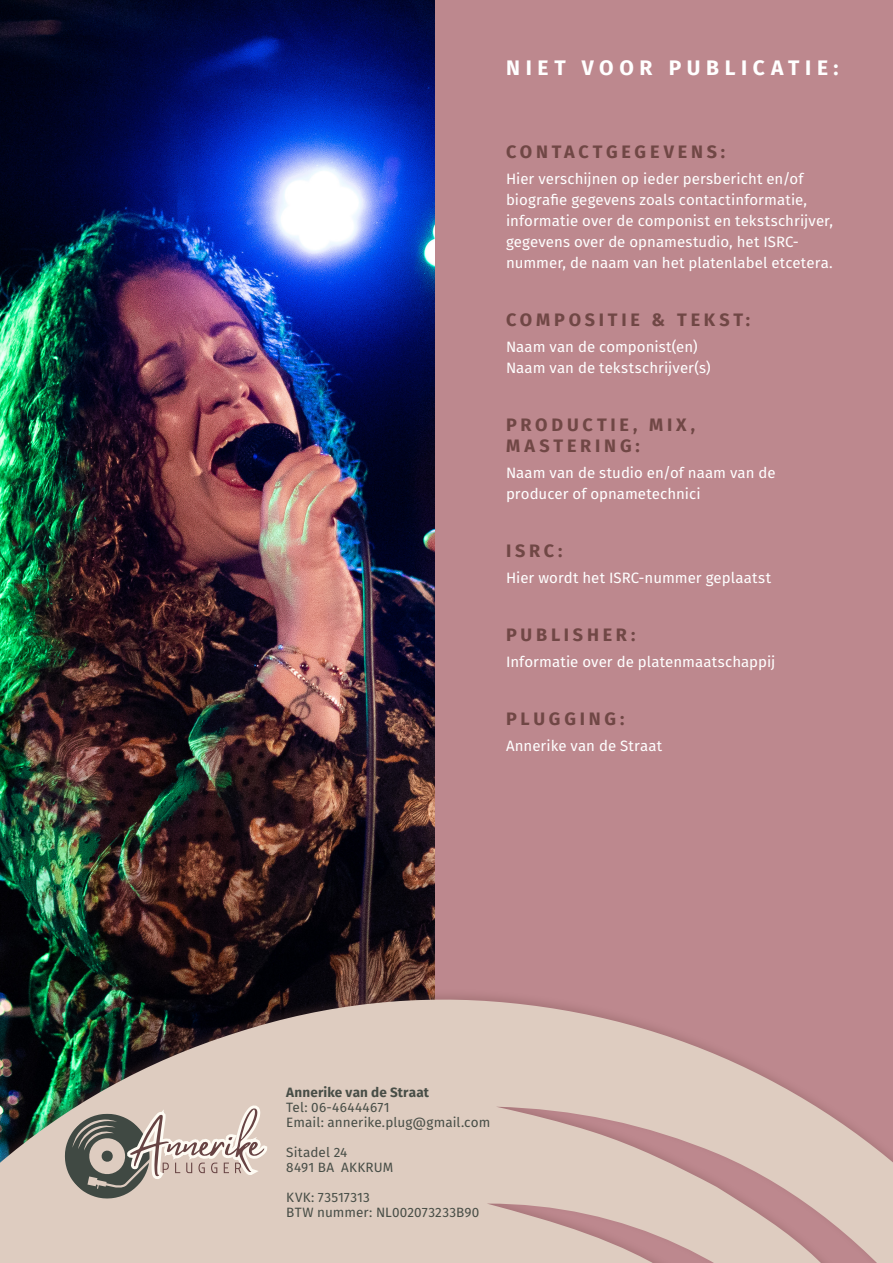
<style>
.page{position:relative;width:893px;height:1263px;background:#fff}
.page>*{position:absolute;margin:0;border:0;box-sizing:border-box;transform-origin:0 0}
.Artikelkop{font:700 21px "Fira Sans";letter-spacing:.27em;color:#fff}
.Artikelkop-2{font:700 18px/21px "Fira Sans";letter-spacing:.21em;color:#704745}
.Artikelkop-3{font:15px/21px "Fira Sans";color:#fff}
.t1{font:13.5px "Fira Sans";letter-spacing:.005em;color:#484e47}
.t2{font:700 13.5px "Fira Sans";letter-spacing:.01em;color:#484e47}
.t3{font:13.5px "Fira Sans";letter-spacing:.025em;color:#484e47}
</style>
<div class="page">
<img style="left:0;top:0;width:435px;height:987px">
<div style="left:435px;top:0;width:458px;height:1263px;background:#bd888e"></div>
<div style="left:0;top:987px;width:893px;height:276px;background:#704745;opacity:.28"></div>
<svg style="left:0;top:994px;width:893px;height:269px;fill:#deccc0"></svg>
<svg style="left:65px;top:1105px;width:202px;height:94px;background:#b8ada3"></svg>
<p class="Artikelkop" style="left:506px;top:53px;width:334px">NIET VOOR PUBLICATIE:</p>
<p class="Artikelkop-2" style="left:506px;top:141px;width:220px">CONTACTGEGEVENS:</p>
<p class="Artikelkop-3" style="left:506px;top:168px;width:328px">Hier verschijnen op ieder persbericht en/of biografie gegevens zoals contactinformatie, informatie over de componist en tekstschrijver, gegevens over de opnamestudio, het ISRC&shy;nummer, de naam van het platenlabel etcetera.</p>
<p class="Artikelkop-2" style="left:506px;top:309px;width:246px">COMPOSITIE &amp; TEKST:</p>
<p class="Artikelkop-3" style="left:506px;top:336px;width:193px">Naam van de componist(en)</p>
<p class="Artikelkop-3" style="left:506px;top:357px;width:206px">Naam van de tekstschrijver(s)</p>
<p class="Artikelkop-2" style="left:506px;top:414px;width:191px">PRODUCTIE, MIX,<br>MASTERING:</p>
<p class="Artikelkop-3" style="left:506px;top:462px;width:271px">Naam van de studio en/of naam van de producer of opnametechnici</p>
<p class="Artikelkop-2" style="left:506px;top:540px;width:58px">ISRC:</p>
<p class="Artikelkop-3" style="left:506px;top:567px;width:267px">Hier wordt het ISRC-nummer geplaatst</p>
<p class="Artikelkop-2" style="left:506px;top:624px;width:131px">PUBLISHER:</p>
<p class="Artikelkop-3" style="left:506px;top:651px;width:271px">Informatie over de platenmaatschappij</p>
<p class="Artikelkop-2" style="left:506px;top:708px;width:120px">PLUGGING:</p>
<p class="Artikelkop-3" style="left:506px;top:735px;width:158px">Annerike van de Straat</p>
<p class="t2" style="left:286px;top:1083px;width:144px">Annerike van de Straat</p>
<p class="t3" style="left:286px;top:1098px;width:105px">Tel: 06-46444671</p>
<p class="t1" style="left:286px;top:1113px;width:205px">Email: annerike.plug@gmail.com</p>
<p class="t1" style="left:286px;top:1143px;width:63px">Sitadel 24</p>
<p class="t1" style="left:286px;top:1158px;width:109px">8491 BA AKKRUM</p>
<p class="t1" style="left:286px;top:1188px;width:85px">KVK: 73517313</p>
<p class="t1" style="left:286px;top:1203px;width:195px">BTW nummer: NL002073233B90</p>
</div>
